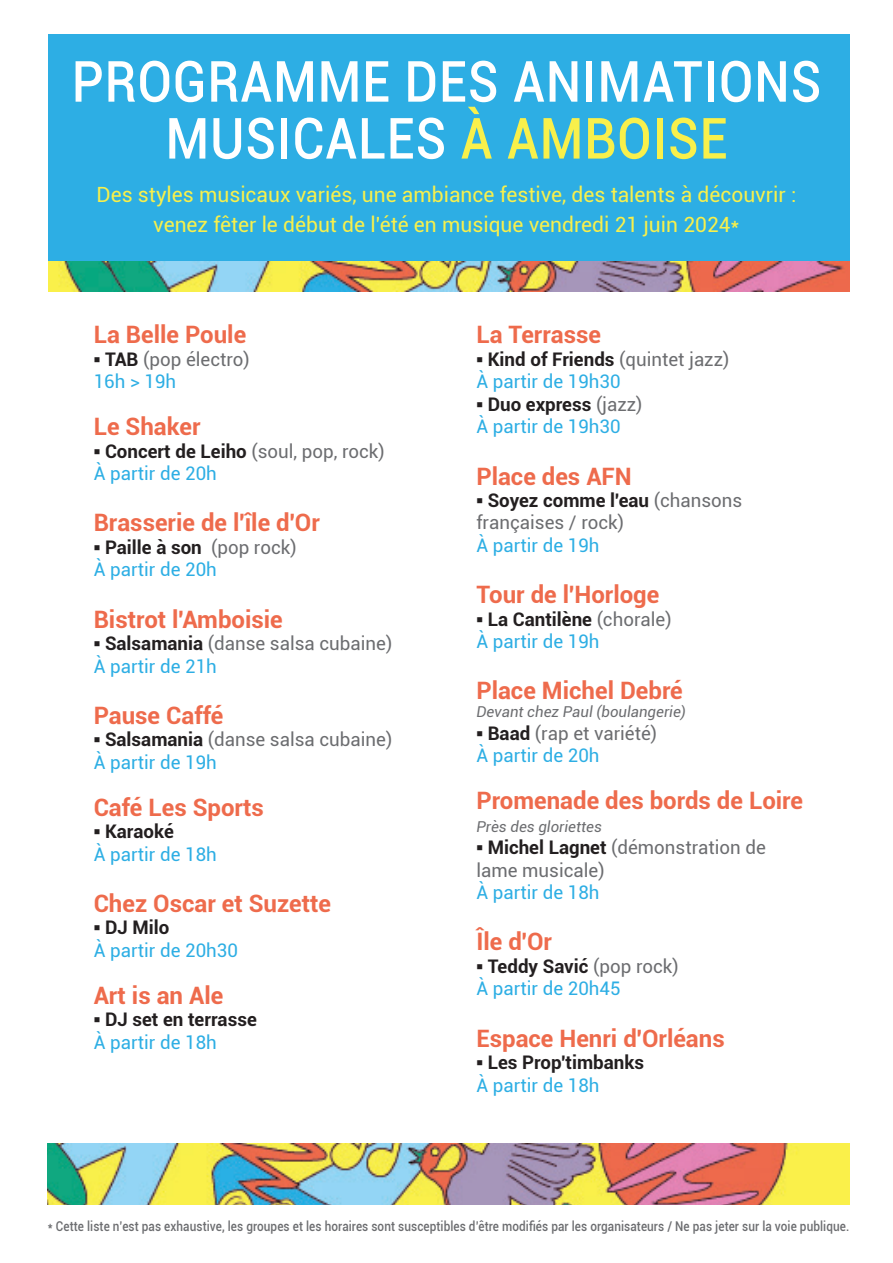
<style>
.page{position:relative;width:893px;height:1263px;background:#fff}
.page>*{position:absolute;margin:0;border:0;box-sizing:border-box;transform-origin:0 0}
.t1{font:500 56.85px/56.8px "Roboto";letter-spacing:.02em;color:#fff;text-align:center;scale:.88 1}
.t2{font:700 24px "Roboto";color:#ee6b4c}
.t3{font:21px/30px "Roboto";color:#f8f04b;text-align:center}
.t4{font:18.75px/22.5px "Roboto";color:#6c6d70}
.t5{font:18.75px/22.5px "Roboto";color:#2daee4}
.t6{font:700 18.75px/22.5px "Roboto";color:#231f20}
.t7{font:italic 15px "Roboto";color:#6c6d70}
.t8{font:500 13.5px "Roboto";letter-spacing:.005em;color:#6c6d70;scale:.87 1}
.s1{color:#f8f04b}
.s2{font-family:"Garamond";font-weight:700;color:#231f20}
.s3{font-weight:700;color:#231f20}
.s4{color:#2daee4}
.s5{color:#6c6d70}
.s6{font-family:"Garamond"}
.s7{font-weight:400;color:#2daee4}
</style>
<div class="page">
<div style="left:48px;top:34px;width:801px;height:230px;background:#2daee4"></div>
<img style="left:48px;top:1144px;width:801px;height:60px">
<img style="left:48px;top:262px;width:801px;height:29px">
<h1 class="t1" style="left:72px;top:51px;width:853px">PROGRAMME DES ANIMATIONS<br>MUSICALES <span class="s1">À AMBOISE</span></h1>
<p class="t3" style="left:97px;top:179px;width:701px">Des styles musicaux variés, une ambiance festive, des talents à découvrir : venez fêter le début de l'été en musique vendredi 21 juin 2024*</p>
<p class="t2" style="left:94px;top:318px;width:154px">La Belle Poule</p>
<p class="t4" style="left:94px;top:347px;width:158px"><span class="s2">▪</span> <span class="s3">TAB</span> (pop électro)<br><span class="s4">16h &gt; 19h</span></p>
<p class="t2" style="left:94px;top:410px;width:108px">Le Shaker</p>
<p class="t4" style="left:94px;top:439px;width:293px"><span class="s2">▪</span> <span class="s3">Concert de Leiho</span> (soul, pop, rock)<br><span class="s4">À partir de 20h</span></p>
<p class="t2" style="left:94px;top:506px;width:228px">Brasserie de l'île d'Or</p>
<p class="t5" style="left:94px;top:535px;width:204px"><span class="s2">▪</span> <span class="s3">Paille à son</span> <span class="s5">(pop rock)<br></span>À partir de 20h</p>
<p class="t2" style="left:94px;top:602px;width:191px">Bistrot l'Amboisie</p>
<p class="t4" style="left:94px;top:631px;width:300px"><span class="s2">▪</span> <span class="s3">Salsamania</span> (danse salsa cubaine)<br><span class="s4">À partir de 21h</span></p>
<p class="t2" style="left:94px;top:698px;width:131px">Pause Caffé</p>
<p class="t4" style="left:94px;top:728px;width:300px"><span class="s2">▪</span> <span class="s3">Salsamania</span> (danse salsa cubaine)<br><span class="s4">À partir de 19h</span></p>
<p class="t2" style="left:94px;top:790px;width:172px">Café Les Sports</p>
<p class="t5" style="left:94px;top:819px;width:125px"><span class="s2">▪</span> <span class="s3">Karaoké<br></span>À partir de 18h</p>
<p class="t2" style="left:94px;top:886px;width:239px">Chez Oscar et Suzette</p>
<p class="t5" style="left:94px;top:916px;width:146px"><span class="s2">▪</span> <span class="s3">DJ Milo<br></span>À partir de 20h30</p>
<p class="t2" style="left:94px;top:978px;width:131px">Art is an Ale</p>
<p class="t6" style="left:94px;top:1007px;width:165px"><span class="s6">▪</span> DJ set en terrasse<br><span class="s7">À partir de 18h</span></p>
<p class="t2" style="left:476px;top:318px;width:126px">La Terrasse</p>
<p class="t5" style="left:476px;top:347px;width:255px"><span class="s2">▪</span> <span class="s3">Kind of Friends</span> <span class="s5">(quintet jazz)<br></span>À partir de 19h30</p>
<p class="t5" style="left:476px;top:392px;width:168px"><span class="s2">▪</span> <span class="s3">Duo express</span> <span class="s5">(jazz)<br></span>À partir de 19h30</p>
<p class="t2" style="left:476px;top:459px;width:157px">Place des AFN</p>
<p class="t4" style="left:476px;top:488px;width:267px"><span class="s2">▪</span> <span class="s3">Soyez comme l'eau</span> (chansons françaises / rock)</p>
<p class="t5" style="left:476px;top:533px;width:125px">À partir de 19h</p>
<p class="t2" style="left:476px;top:578px;width:184px">Tour de l'Horloge</p>
<p class="t5" style="left:476px;top:607px;width:197px"><span class="s2">▪</span> <span class="s3">La Cantilène</span> <span class="s5">(chorale)<br></span>À partir de 19h</p>
<p class="t2" style="left:476px;top:674px;width:208px">Place Michel Debré</p>
<p class="t7" style="left:476px;top:702px;width:211px">Devant chez Paul (boulangerie)</p>
<p class="t4" style="left:476px;top:721px;width:182px"><span class="s2">▪</span> <span class="s3">Baad</span> (rap et variété)<br><span class="s4">À partir de 20h</span></p>
<p class="t2" style="left:476px;top:784px;width:328px">Promenade des bords de Loire</p>
<p class="t7" style="left:476px;top:816px;width:127px">Près des gloriettes</p>
<p class="t4" style="left:476px;top:835px;width:291px"><span class="s2">▪</span> <span class="s3">Michel Lagnet</span> (démonstration de lame musicale)</p>
<p class="t5" style="left:476px;top:880px;width:125px">À partir de 18h</p>
<p class="t2" style="left:476px;top:925px;width:77px">Île d'Or</p>
<p class="t5" style="left:476px;top:954px;width:204px"><span class="s2">▪</span> <span class="s3">Teddy Savić</span> <span class="s5">(pop rock)<br></span>À partir de 20h45</p>
<p class="t2" style="left:476px;top:1021px;width:250px">Espace Henri d'Orléans</p>
<p class="t6" style="left:476px;top:1050px;width:169px"><span class="s6">▪</span> Les Prop'timbanks<br><span class="s7">À partir de 18h</span></p>
<p class="t8" style="left:48px;top:1217px;width:923px">* Cette liste n’est pas exhaustive, les groupes et les horaires sont susceptibles d’être modifiés par les organisateurs / Ne pas jeter sur la voie publique.</p>
</div>
